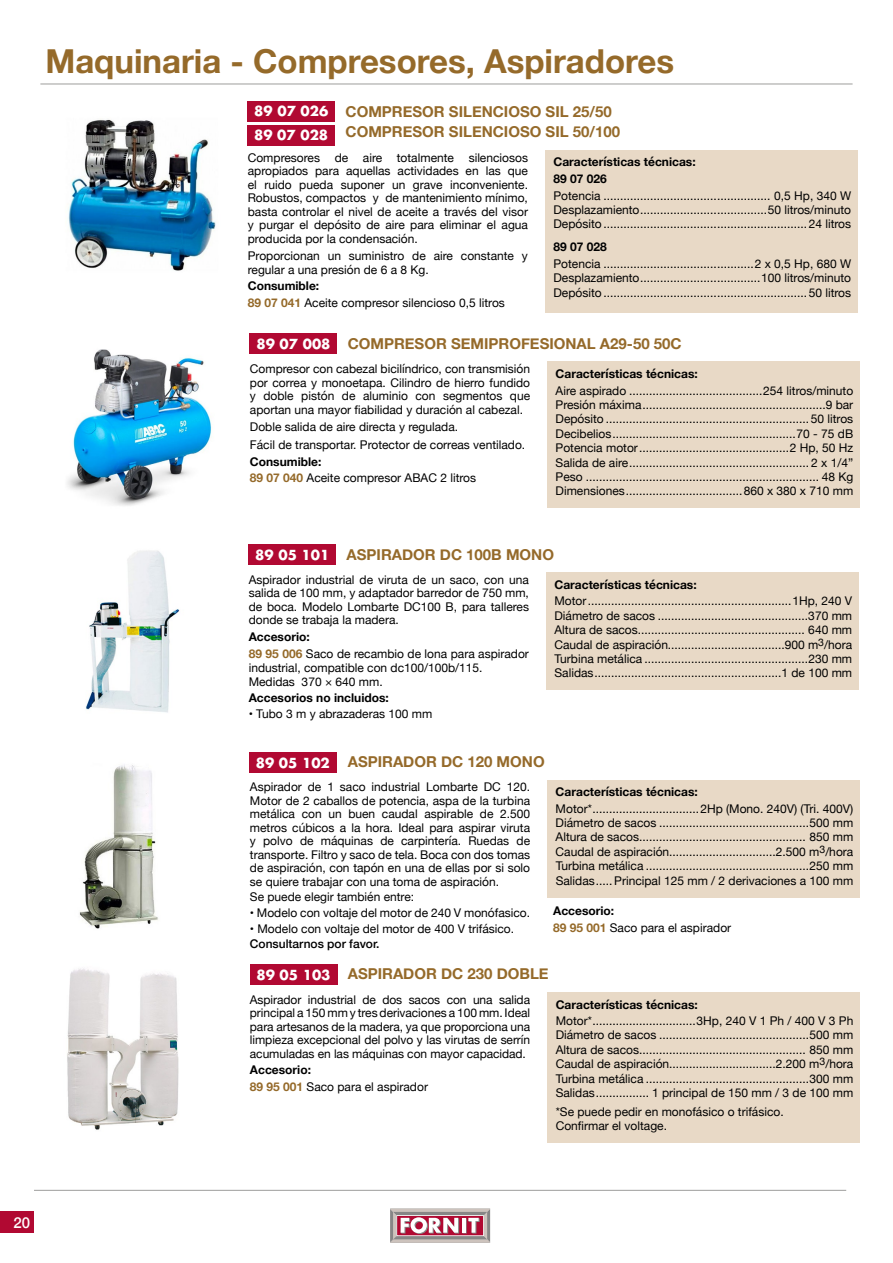
<style>
.page{position:relative;width:893px;height:1263px;background:#fff}
.page>*{position:absolute;margin:0;border:0;box-sizing:border-box;transform-origin:0 0}
.t1{font:700 33px "Helvetica Neue";color:#956a2a}
.t2{font:700 15px/20.1px "Helvetica Neue";color:#956a2a}
.t3{font:500 15px "Helvetica Neue";color:#fff}
.t4{font:700 13.5px/24px "Futura Std";color:#fff}
.t5{font:12px/14.4px "Helvetica Neue";color:#000;text-align:justify}
.t6{font:700 12px/16.5px "Helvetica Neue";color:#000}
.t7{font:500 12px "Helvetica Neue";color:#000}
.s1{font-weight:700}
.s2{font-weight:700;color:#956a2a}
.s3{font-family:"Futura Std";font-size:13.5px;color:#fff}
</style>
<div class="page">
<svg style="left:390px;top:1208px;width:100px;height:34px"></svg>
<hr style="left:40px;top:84px;width:813px;height:1px;background:#9d9d9c">
<hr style="left:34px;top:1190px;width:812px;height:1px;background:#9d9d9c">
<div style="left:0;top:1211px;width:34px;height:22px;background:#b10932"></div>
<img style="left:67px;top:349px;width:145px;height:157px">
<div style="left:547px;top:362px;width:313px;height:146px;background:#e8d9c6"></div>
<div style="left:250px;top:333px;width:87px;height:21px;background:#b10932"></div>
<img style="left:79px;top:764px;width:79px;height:165px">
<div style="left:547px;top:780px;width:313px;height:117px;background:#e8d9c6"></div>
<div style="left:249px;top:752px;width:87px;height:21px;background:#b10932"></div>
<img style="left:67px;top:968px;width:112px;height:162px">
<div style="left:547px;top:992px;width:313px;height:151px;background:#e8d9c6"></div>
<div style="left:250px;top:964px;width:87px;height:21px;background:#b10932"></div>
<img style="left:68px;top:119px;width:148px;height:152px">
<div style="left:545px;top:150px;width:312px;height:163px;background:#e8d9c6"></div>
<div style="left:248px;top:101px;width:87px;height:20px;background:#b10932"></div>
<div style="left:248px;top:125px;width:87px;height:20px;background:#b10932"></div>
<img style="left:86px;top:550px;width:94px;height:163px">
<div style="left:249px;top:545px;width:87px;height:20px;background:#b10932"></div>
<div style="left:546px;top:572px;width:312px;height:118px;background:#e8d9c6"></div>
<h1 class="t1" style="left:45px;top:35px;width:630px">Maquinaria - Compresores, Aspiradores</h1>
<p class="t4" style="left:254px;top:99px;width:76px">89 07 026<br>89 07 028</p>
<p class="t2" style="left:346px;top:102px;width:276px">COMPRESOR SILENCIOSO SIL 25/50<br>COMPRESOR SILENCIOSO SIL 50/100</p>
<p class="t5" style="left:248px;top:151px;width:282px;line-height:13.5px">Compresores de aire totalmente silenciosos apropiados para aquellas actividades en las que el ruido pueda suponer un grave inconveniente.<br>Robustos, compactos y de mantenimiento mínimo, basta controlar el nivel de aceite a través del visor y purgar el depósito de aire para eliminar el agua producida por la condensación.</p>
<p class="t5" style="left:248px;top:250px;width:282px;line-height:13.5px">Proporcionan un suministro de aire constante y regular a una presión de 6 a 8 Kg.</p>
<p class="t5" style="left:248px;top:278px;width:259px;line-height:16.5px"><span class="s1">Consumible:<br></span><span class="s2">89 07 041</span> Aceite compresor silencioso 0,5 litros</p>
<p class="t6" style="left:553px;top:154px;width:144px">Características técnicas:<br>89 07 026</p>
<p class="t5" style="left:553px;top:189px;width:299px">Potencia .................................................. 0,5 Hp, 340 W Desplazamiento......................................50 litros/minuto Depósito .............................................................24 litros</p>
<p class="t6" style="left:553px;top:239px;width:55px">89 07 028</p>
<p class="t5" style="left:553px;top:257px;width:299px">Potencia .............................................2 x 0,5 Hp, 680 W Desplazamiento....................................100 litros/minuto Depósito .............................................................50 litros</p>
<p class="t2" style="left:348px;top:334px;width:335px">COMPRESOR SEMIPROFESIONAL A29-50 50C</p>
<p class="t5" style="left:250px;top:363px;width:282px;line-height:13.5px">Compresor con cabezal bicilíndrico, con transmisión por correa y monoetapa. Cilindro de hierro fundido y doble pistón de aluminio con segmentos que aportan una mayor fiabilidad y duración al cabezal.</p>
<p class="t5" style="left:250px;top:419px;width:277px;line-height:17.7px">Doble salida de aire directa y regulada.<br>Fácil de transportar. Protector de correas ventilado.</p>
<p class="t5" style="left:250px;top:454px;width:228px;line-height:16.5px"><span class="s1">Consumible:<br></span><span class="s2">89 07 040</span> Aceite compresor ABAC 2 litros</p>
<p class="t4" style="left:256px;top:331px;width:76px">89 07 008</p>
<p class="t6" style="left:556px;top:366px;width:144px">Características técnicas:</p>
<p class="t5" style="left:556px;top:384px;width:299px">Aire aspirado ........................................254 litros/minuto Presión máxima.......................................................9 bar Depósito .............................................................50 litros Decibelios.......................................................70 - 75 dB Potencia motor.............................................2 Hp, 50 Hz Salida de aire...................................................... 2 x 1/4” Peso ...................................................................... 48 Kg Dimensiones...................................860 x 380 x 710 mm</p>
<p class="t2" style="left:255px;top:545px;width:300px"><span class="s3">89 05 101</span> ASPIRADOR DC 100B MONO</p>
<p class="t5" style="left:249px;top:574px;width:282px;line-height:13.5px">Aspirador industrial de viruta de un saco, con una salida de 100 mm, y adaptador barredor de 750 mm, de boca. Modelo Lombarte DC100 B, para talleres donde se trabaja la madera.</p>
<p class="t5" style="left:249px;top:629px;width:282px;line-height:16.5px"><span class="s1">Accesorio:<br></span><span class="s2">89 95 006</span> Saco de recambio de lona para aspirador</p>
<p class="t5" style="left:249px;top:661px;width:235px">industrial, compatible con dc100/100b/115.<br>Medidas 370 × 640 mm.</p>
<p class="t6" style="left:249px;top:690px;width:142px">Accesorios no incluidos:</p>
<p class="t5" style="left:249px;top:707px;width:185px">• Tubo 3 m y abrazaderas 100 mm</p>
<p class="t6" style="left:554px;top:577px;width:144px">Características técnicas:</p>
<p class="t5" style="left:554px;top:595px;width:299px">Motor.............................................................1Hp, 240 V Diámetro de sacos .............................................370 mm Altura de sacos.................................................. 640 mm Caudal de aspiración...................................900 m<sup>3</sup>/hora Turbina metálica .................................................230 mm Salidas........................................................1 de 100 mm</p>
<p class="t2" style="left:348px;top:752px;width:198px">ASPIRADOR DC 120 MONO</p>
<p class="t5" style="left:250px;top:781px;width:282px;line-height:13.5px">Aspirador de 1 saco industrial Lombarte DC 120.<br>Motor de 2 caballos de potencia, aspa de la turbina metálica con un buen caudal aspirable de 2.500 metros cúbicos a la hora. Ideal para aspirar viruta y polvo de máquinas de carpintería. Ruedas de transporte. Filtro y saco de tela. Boca con dos tomas de aspiración, con tapón en una de ellas por si solo se quiere trabajar con una toma de aspiración.</p>
<p class="t5" style="left:250px;top:890px;width:166px">Se puede elegir también entre:</p>
<p class="t5" style="left:250px;top:906px;width:282px">• Modelo con voltaje del motor de 240 V monófasico.</p>
<p class="t5" style="left:250px;top:922px;width:266px">• Modelo con voltaje del motor de 400 V trifásico.</p>
<p class="t7" style="left:250px;top:934px;width:131px">Consultarnos por favor.</p>
<p class="t4" style="left:256px;top:751px;width:76px">89 05 102</p>
<p class="t6" style="left:556px;top:784px;width:144px">Características técnicas:</p>
<p class="t5" style="left:556px;top:802px;width:299px">Motor*................................2Hp (Mono. 240V) (Tri. 400V)<br>Diámetro de sacos .............................................500 mm Altura de sacos.................................................. 850 mm Caudal de aspiración................................2.500 m<sup>3</sup>/hora Turbina metálica .................................................250 mm Salidas..... Principal 125 mm / 2 derivaciones a 100 mm</p>
<p class="t5" style="left:553px;top:904px;width:180px;line-height:16.5px"><span class="s1">Accesorio:<br></span><span class="s2">89 95 001</span> Saco para el aspirador</p>
<p class="t2" style="left:348px;top:964px;width:202px">ASPIRADOR DC 230 DOBLE</p>
<p class="t5" style="left:250px;top:993px;width:282px;line-height:13.5px">Aspirador industrial de dos sacos con una salida principal a 150 mm y tres derivaciones a 100 mm. Ideal para artesanos de la madera, ya que proporciona una limpieza excepcional del polvo y las virutas de serrín acumuladas en las máquinas con mayor capacidad.</p>
<p class="t5" style="left:250px;top:1062px;width:180px;line-height:17.1px"><span class="s1">Accesorio:<br></span><span class="s2">89 95 001</span> Saco para el aspirador</p>
<p class="t4" style="left:256px;top:963px;width:76px">89 05 103</p>
<p class="t6" style="left:556px;top:996px;width:144px">Características técnicas:</p>
<p class="t5" style="left:556px;top:1014px;width:299px">Motor*...............................3Hp, 240 V 1 Ph / 400 V 3 Ph Diámetro de sacos .............................................500 mm Altura de sacos.................................................. 850 mm Caudal de aspiración................................2.200 m<sup>3</sup>/hora Turbina metálica .................................................300 mm Salidas................ 1 principal de 150 mm / 3 de 100 mm</p>
<p class="t5" style="left:556px;top:1105px;width:230px">*Se puede pedir en monofásico o trifásico.<br>Confirmar el voltage.</p>
<p class="t3" style="left:13px;top:1211px;width:18px">20</p>
</div>
